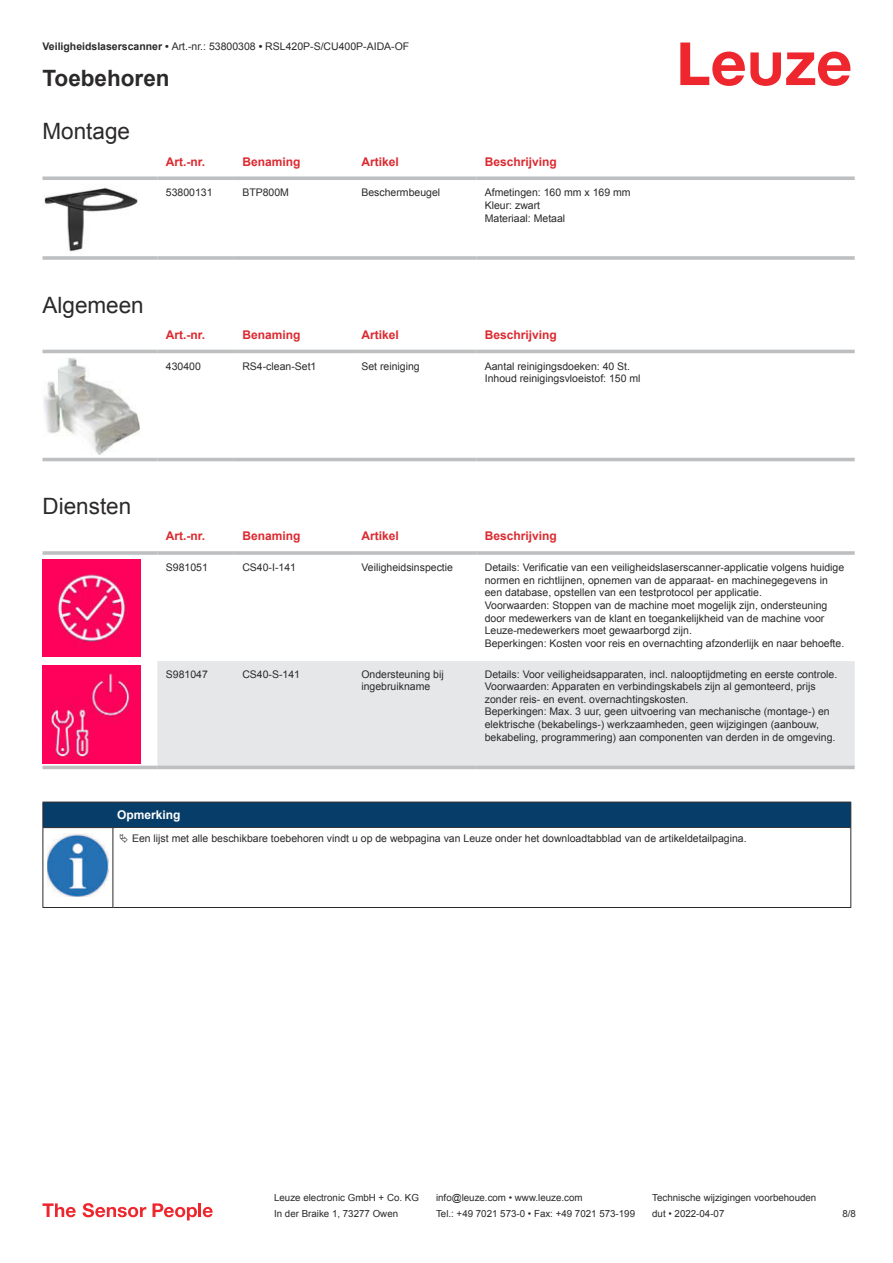
<style>
.page{position:relative;width:893px;height:1263px;background:#fff}
.page>*{position:absolute;margin:0;border:0;box-sizing:border-box;transform-origin:0 0}
.t1{font:22.5px "Arial";color:#2b292a}
.t2{font:700 22.5px "Arial";color:#2b292a}
.t3{font:700 12px "Arial";color:#db2a30}
.t4{font:700 12px "Arial";color:#fff}
.t5{font:10.5px/12.6px "Arial";color:#2b292a}
.t6{font:9.75px "Arial";color:#2b292a}
.s1{font-weight:700}
</style>
<div class="page">
<svg style="left:680px;top:43px;width:170px;height:43px"></svg>
<svg style="left:43px;top:176px;width:114px;height:4px"></svg>
<svg style="left:157px;top:176px;width:77px;height:4px"></svg>
<svg style="left:234px;top:176px;width:119px;height:4px"></svg>
<svg style="left:353px;top:176px;width:123px;height:4px"></svg>
<svg style="left:476px;top:176px;width:379px;height:4px;background:#c4c6c8"></svg>
<hr style="left:43px;top:256px;width:114px;height:4px;background:#c3c5c7">
<svg style="left:157px;top:256px;width:77px;height:4px"></svg>
<hr style="left:234px;top:256px;width:119px;height:4px;background:#c4c6c7">
<hr style="left:353px;top:256px;width:123px;height:4px;background:#c3c5c7">
<svg style="left:476px;top:256px;width:379px;height:4px;background:#c3c5c7"></svg>
<img style="left:43px;top:187px;width:95px;height:67px">
<svg style="left:43px;top:349px;width:812px;height:113px"></svg>
<hr style="left:43px;top:350px;width:114px;height:3px;background:#bdbfc1">
<hr style="left:157px;top:350px;width:77px;height:3px;background:#bdbfc1">
<hr style="left:234px;top:350px;width:119px;height:3px;background:#bdbfc1">
<hr style="left:353px;top:350px;width:123px;height:3px;background:#bdbfc1">
<hr style="left:476px;top:350px;width:379px;height:3px;background:#bdbfc1">
<hr style="left:43px;top:458px;width:114px;height:3px;background:#bdbfc1">
<hr style="left:157px;top:458px;width:77px;height:3px;background:#bdbfc1">
<hr style="left:234px;top:458px;width:119px;height:3px;background:#bdbfc1">
<hr style="left:353px;top:458px;width:123px;height:3px;background:#bdbfc1">
<hr style="left:476px;top:458px;width:379px;height:3px;background:#bdbfc1">
<img style="left:43px;top:357px;width:97px;height:98px">
<svg style="left:43px;top:559px;width:812px;height:211px"></svg>
<div style="left:157px;top:661px;width:698px;height:105px;background:#e6e7e9"></div>
<hr style="left:43px;top:551px;width:114px;height:4px;background:#bdbfc1">
<hr style="left:157px;top:551px;width:77px;height:4px;background:#c9cbcd">
<hr style="left:234px;top:551px;width:119px;height:4px;background:#c4c6c7">
<hr style="left:353px;top:551px;width:123px;height:4px;background:#bdbfc1">
<hr style="left:476px;top:551px;width:379px;height:4px;background:#c9cbcd">
<hr style="left:43px;top:766px;width:114px;height:3px;background:#bdbfc1">
<hr style="left:157px;top:766px;width:77px;height:3px;background:#bdbfc1">
<hr style="left:234px;top:766px;width:119px;height:3px;background:#bdbfc1">
<hr style="left:353px;top:766px;width:123px;height:3px;background:#bdbfc1">
<hr style="left:476px;top:766px;width:379px;height:3px;background:#bdbfc1">
<img style="left:43px;top:559px;width:97px;height:98px">
<img style="left:43px;top:665px;width:97px;height:98px">
<div style="left:43px;top:802px;width:808px;height:26px;background:#063d69"></div>
<hr style="left:113px;top:827px;width:738px;height:1px;background:#2b292a">
<hr style="left:43px;top:828px;width:1px;height:75px;background:#2b292a">
<hr style="left:113px;top:828px;width:1px;height:75px;background:#2b292a">
<hr style="left:850px;top:828px;width:1px;height:75px;background:#2b292a">
<hr style="left:43px;top:907px;width:70px;height:1px;background:#2b292a">
<hr style="left:113px;top:907px;width:738px;height:1px;background:#2b292a">
<img style="left:47px;top:834px;width:61px;height:63px">
<svg style="left:43px;top:1203px;width:33px;height:14px"></svg>
<svg style="left:83px;top:1203px;width:63px;height:14px"></svg>
<svg style="left:153px;top:1203px;width:44px;height:17px"></svg>
<hr style="left:198px;top:1203px;width:3px;height:14px;background:#ed272d">
<svg style="left:203px;top:1207px;width:10px;height:10px"></svg>
<p class="t5" style="left:43px;top:41px;width:368px"><span class="s1">Veiligheidslaserscanner •</span> Art.-nr.: 53800308 <span class="s1">•</span> RSL420P-S/CU400P-AIDA-OF</p>
<h1 class="t2" style="left:43px;top:70px;width:129px">Toebehoren</h1>
<h1 class="t1" style="left:43px;top:123px;width:89px">Montage</h1>
<p class="t3" style="left:166px;top:157px;width:41px">Art.-nr.</p>
<p class="t3" style="left:242px;top:157px;width:60px">Benaming</p>
<p class="t3" style="left:361px;top:157px;width:39px">Artikel</p>
<p class="t3" style="left:485px;top:157px;width:74px">Beschrijving</p>
<p class="t5" style="left:166px;top:187px;width:48px">53800131</p>
<p class="t5" style="left:242px;top:187px;width:48px">BTP800M</p>
<p class="t5" style="left:361px;top:187px;width:80px">Beschermbeugel</p>
<p class="t5" style="left:485px;top:187px;width:147px">Afmetingen: 160 mm x 169 mm<br>Kleur: zwart<br>Materiaal: Metaal</p>
<h1 class="t1" style="left:43px;top:296px;width:103px">Algemeen</h1>
<p class="t3" style="left:166px;top:330px;width:41px">Art.-nr.</p>
<p class="t3" style="left:242px;top:330px;width:60px">Benaming</p>
<p class="t3" style="left:361px;top:330px;width:39px">Artikel</p>
<p class="t3" style="left:485px;top:330px;width:74px">Beschrijving</p>
<p class="t5" style="left:166px;top:361px;width:37px">430400</p>
<p class="t5" style="left:242px;top:361px;width:76px">RS4-clean-Set1</p>
<p class="t5" style="left:361px;top:361px;width:60px">Set reiniging</p>
<p class="t5" style="left:485px;top:361px;width:157px">Aantal reinigingsdoeken: 40 St.<br>Inhoud reinigingsvloeistof: 150 ml</p>
<h1 class="t1" style="left:43px;top:498px;width:90px">Diensten</h1>
<p class="t3" style="left:166px;top:532px;width:41px">Art.-nr.</p>
<p class="t3" style="left:242px;top:532px;width:60px">Benaming</p>
<p class="t3" style="left:361px;top:532px;width:39px">Artikel</p>
<p class="t3" style="left:485px;top:532px;width:74px">Beschrijving</p>
<p class="t5" style="left:166px;top:562px;width:44px">S981051</p>
<p class="t5" style="left:242px;top:562px;width:55px">CS40-I-141</p>
<p class="t5" style="left:361px;top:562px;width:93px">Veiligheidsinspectie</p>
<p class="t5" style="left:485px;top:562px;width:361px">Details: Verificatie van een veiligheidslaserscanner-applicatie volgens huidige normen en richtlijnen, opnemen van de apparaat- en machinegegevens in een database, opstellen van een testprotocol per applicatie.<br>Voorwaarden: Stoppen van de machine moet mogelijk zijn, ondersteuning door medewerkers van de klant en toegankelijkheid van de machine voor Leuze-medewerkers moet gewaarborgd zijn.<br>Beperkingen: Kosten voor reis en overnachting afzonderlijk en naar behoefte.</p>
<p class="t5" style="left:166px;top:668px;width:44px">S981047</p>
<p class="t5" style="left:242px;top:668px;width:59px">CS40-S-141</p>
<p class="t5" style="left:361px;top:668px;width:84px">Ondersteuning bij ingebruikname</p>
<p class="t5" style="left:485px;top:668px;width:354px">Details: Voor veiligheidsapparaten, incl. nalooptijdmeting en eerste controle.<br>Voorwaarden: Apparaten en verbindingskabels zijn al gemonteerd, prijs zonder reis- en event. overnachtingskosten.<br>Beperkingen: Max. 3 uur, geen uitvoering van mechanische (montage-) en elektrische (bekabelings-) werkzaamheden, geen wijzigingen (aanbouw, bekabeling, programmering) aan componenten van derden in de omgeving.</p>
<p class="t4" style="left:117px;top:810px;width:65px">Opmerking</p>
<p class="t5" style="left:132px;top:833px;width:616px">Een lijst met alle beschikbare toebehoren vindt u op de webpagina van Leuze onder het downloadtabblad van de artikeldetailpagina.</p>
<p class="t6" style="left:274px;top:1194px;width:146px">Leuze electronic GmbH + Co. KG</p>
<p class="t6" style="left:436px;top:1194px;width:148px">info@leuze.com • www.leuze.com</p>
<p class="t6" style="left:652px;top:1194px;width:166px">Technische wijzigingen voorbehouden</p>
<p class="t6" style="left:274px;top:1210px;width:126px">In der Braike 1, 73277 Owen</p>
<p class="t6" style="left:436px;top:1210px;width:201px">Tel.: +49 7021 573-0 • Fax: +49 7021 573-199</p>
<p class="t6" style="left:652px;top:1210px;width:74px">dut • 2022-04-07</p>
<p class="t6" style="left:842px;top:1210px;width:15px">8 /8</p>
</div>
